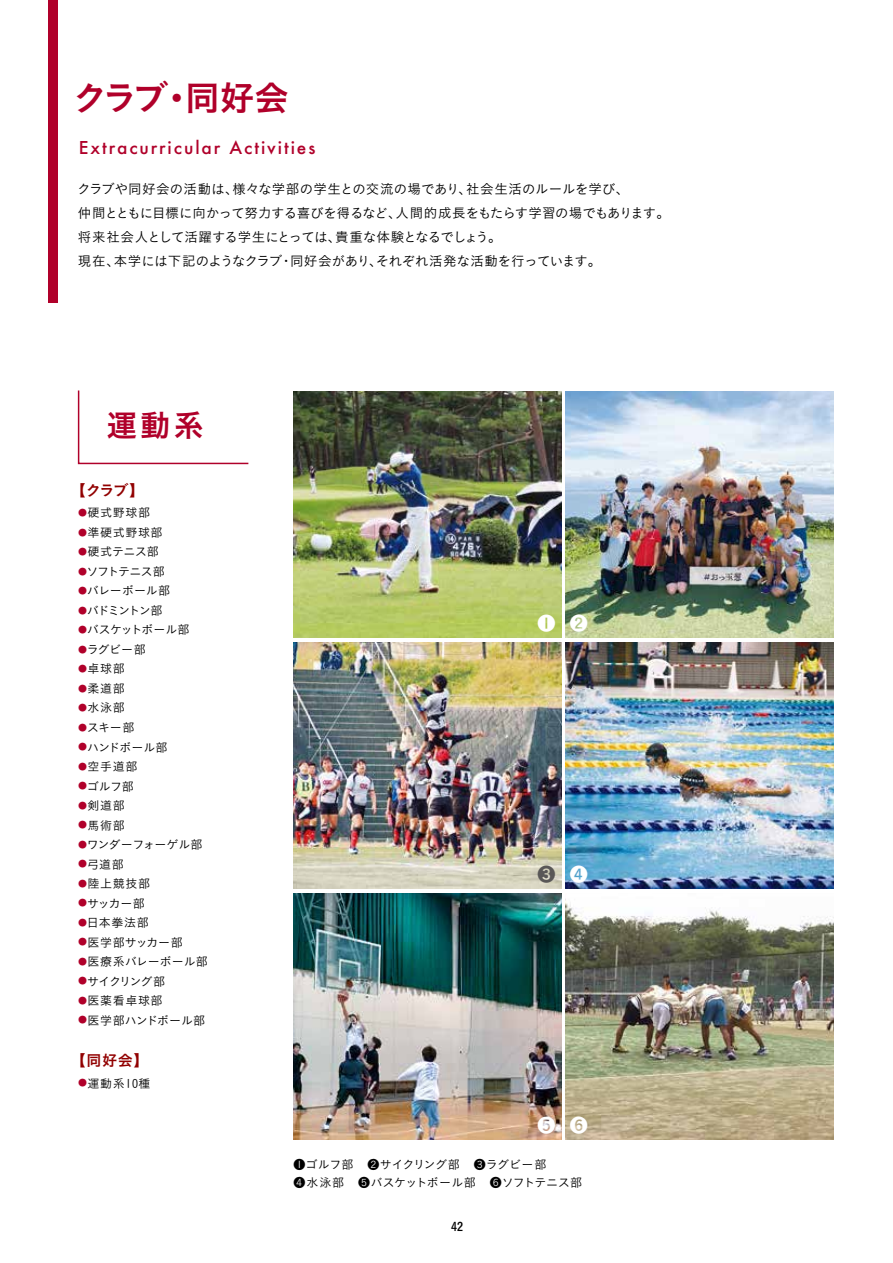
<style>
.page{position:relative;width:893px;height:1263px;background:#fff}
.page>*{position:absolute;margin:0;border:0;box-sizing:border-box;transform-origin:0 0}
.t1{font:34.8px "Koburina Go Std W6";letter-spacing:-.065em;color:#b0002a}
.t2{font:30.9px "Koburina Go Std W6";color:#b0002a}
.t3{font:18px "Koburina Go Std W6";color:#fff}
.t4{font:18px "Koburina Go Std W6";color:#595757}
.t5{font:500 17.25px "Futura";letter-spacing:.11em;color:#b0002a}
.t6{font:15px "Koburina Go Std W6";letter-spacing:-.015em;color:#910000}
.t7{font:13.5px/24px "Koburina Go Std W3";letter-spacing:-.015em;color:#000}
.t8{font:12px/18px "Koburina Go Std W3";color:#000}
.t9{font:12px "Koburina Go Std W3";letter-spacing:-.04em;color:#000}
.t10{font:12px "Koburina Go Std W3";letter-spacing:-.05em;color:#000}
.t11{font:12px "Koburina Go Std W3";letter-spacing:-.075em;color:#000}
.t12{font:12px "Koburina Go Std W3";letter-spacing:-.135em;color:#000}
.t13{font:12px "Koburina Go Std W3";letter-spacing:-.035em;color:#000}
.t14{font:12px "Koburina Go Std W3";letter-spacing:-.1em;color:#000}
.t15{font:12px "Koburina Go Std W6";color:#000}
.s1{font-size:9px;color:#b0002a}
.s2{color:#fff}
</style>
<div class="page">
<div style="left:48px;top:0;width:10px;height:303px;background:#b0002a"></div>
<svg style="left:77px;top:390px;width:172px;height:75px"></svg>
<img style="left:293px;top:893px;width:268px;height:247px">
<img style="left:566px;top:903px;width:267px;height:237px">
<img style="left:566px;top:642px;width:267px;height:247px">
<img style="left:293px;top:642px;width:268px;height:247px">
<img style="left:566px;top:391px;width:267px;height:247px">
<img style="left:293px;top:391px;width:268px;height:247px">
<h1 class="t1" style="left:73px;top:71px;width:218px">クラブ・同好会</h1>
<h3 class="t5" style="left:79px;top:135px;width:238px">Extracurricular Activities</h3>
<p class="t7" style="left:77px;top:177px;width:594px">クラブや同好会の活動は、様々な学部の学生との交流の場であり、社会生活のルールを学び、<br>仲間とともに目標に向かって努力する喜びを得るなど、人間的成長をもたらす学習の場でもあります。将来社会人として活躍する学生にとっては、貴重な体験となるでしょう。<br>現在、本学には下記のようなクラブ・同好会があり、それぞれ活発な活動を行っています。</p>
<h2 class="t2" style="left:107px;top:402px;width:99px">運動系</h2>
<p class="t6" style="left:71px;top:479px;width:75px">【クラブ】</p>
<p class="t8" style="left:78px;top:504px;width:73px"><span class="s1">●</span>硬式野球部</p>
<p class="t8" style="left:78px;top:523px;width:86px"><span class="s1">●</span>準硬式野球部</p>
<p class="t8" style="left:78px;top:543px;width:82px"><span class="s1">●</span>硬式テニス部</p>
<p class="t11" style="left:78px;top:562px;width:88px"><span class="s1">●</span>ソフトテニス部</p>
<p class="t8" style="left:78px;top:582px;width:93px"><span class="s1">●</span>バレーボール部</p>
<p class="t12" style="left:78px;top:601px;width:86px"><span class="s1">●</span>バドミントン部</p>
<p class="t10" style="left:78px;top:621px;width:113px"><span class="s1">●</span>バスケットボール部</p>
<p class="t8" style="left:78px;top:640px;width:69px"><span class="s1">●</span>ラグビー部</p>
<p class="t8" style="left:78px;top:660px;width:48px"><span class="s1">●</span>卓球部</p>
<p class="t8" style="left:78px;top:679px;width:48px"><span class="s1">●</span>柔道部</p>
<p class="t8" style="left:78px;top:699px;width:48px"><span class="s1">●</span>水泳部</p>
<p class="t8" style="left:78px;top:718px;width:58px"><span class="s1">●</span>スキー部</p>
<p class="t13" style="left:78px;top:738px;width:91px"><span class="s1">●</span>ハンドボール部</p>
<p class="t8" style="left:78px;top:757px;width:61px"><span class="s1">●</span>空手道部</p>
<p class="t8" style="left:78px;top:777px;width:57px"><span class="s1">●</span>ゴルフ部</p>
<p class="t8" style="left:78px;top:796px;width:48px"><span class="s1">●</span>剣道部</p>
<p class="t8" style="left:78px;top:816px;width:48px"><span class="s1">●</span>馬術部</p>
<p class="t9" style="left:78px;top:835px;width:126px"><span class="s1">●</span>ワンダーフォーゲル部</p>
<p class="t8" style="left:78px;top:855px;width:47px"><span class="s1">●</span>弓道部</p>
<p class="t8" style="left:78px;top:874px;width:73px"><span class="s1">●</span>陸上競技部</p>
<p class="t8" style="left:78px;top:894px;width:68px"><span class="s1">●</span>サッカー部</p>
<p class="t8" style="left:78px;top:913px;width:72px"><span class="s1">●</span>日本拳法部</p>
<p class="t8" style="left:78px;top:933px;width:106px"><span class="s1">●</span>医学部サッカー部</p>
<p class="t8" style="left:78px;top:952px;width:131px"><span class="s1">●</span>医療系バレーボール部</p>
<p class="t14" style="left:78px;top:972px;width:88px"><span class="s1">●</span>サイクリング部</p>
<p class="t8" style="left:78px;top:991px;width:86px"><span class="s1">●</span>医薬看卓球部</p>
<p class="t8" style="left:78px;top:1011px;width:129px"><span class="s1">●</span>医学部ハンドボール部</p>
<p class="t6" style="left:71px;top:1049px;width:79px">【同好会】</p>
<p class="t8" style="left:78px;top:1074px;width:74px"><span class="s1">●</span>運動系10種</p>
<h3 class="t3" style="left:538px;top:609px;width:52px">❶ ❷</h3>
<h3 class="t4" style="left:538px;top:860px;width:52px">❸ <span class="s2">❹</span></h3>
<h3 class="t3" style="left:538px;top:1111px;width:52px">❺ ❻</h3>
<p class="t8" style="left:293px;top:1155px;width:290px">❶ゴルフ部　❷サイクリング部　❸ラグビー部<br>❹水泳部　❺バスケットボール部　❻ソフトテニス部</p>
<p class="t15" style="left:451px;top:1217px;width:13px">42</p>
</div>
